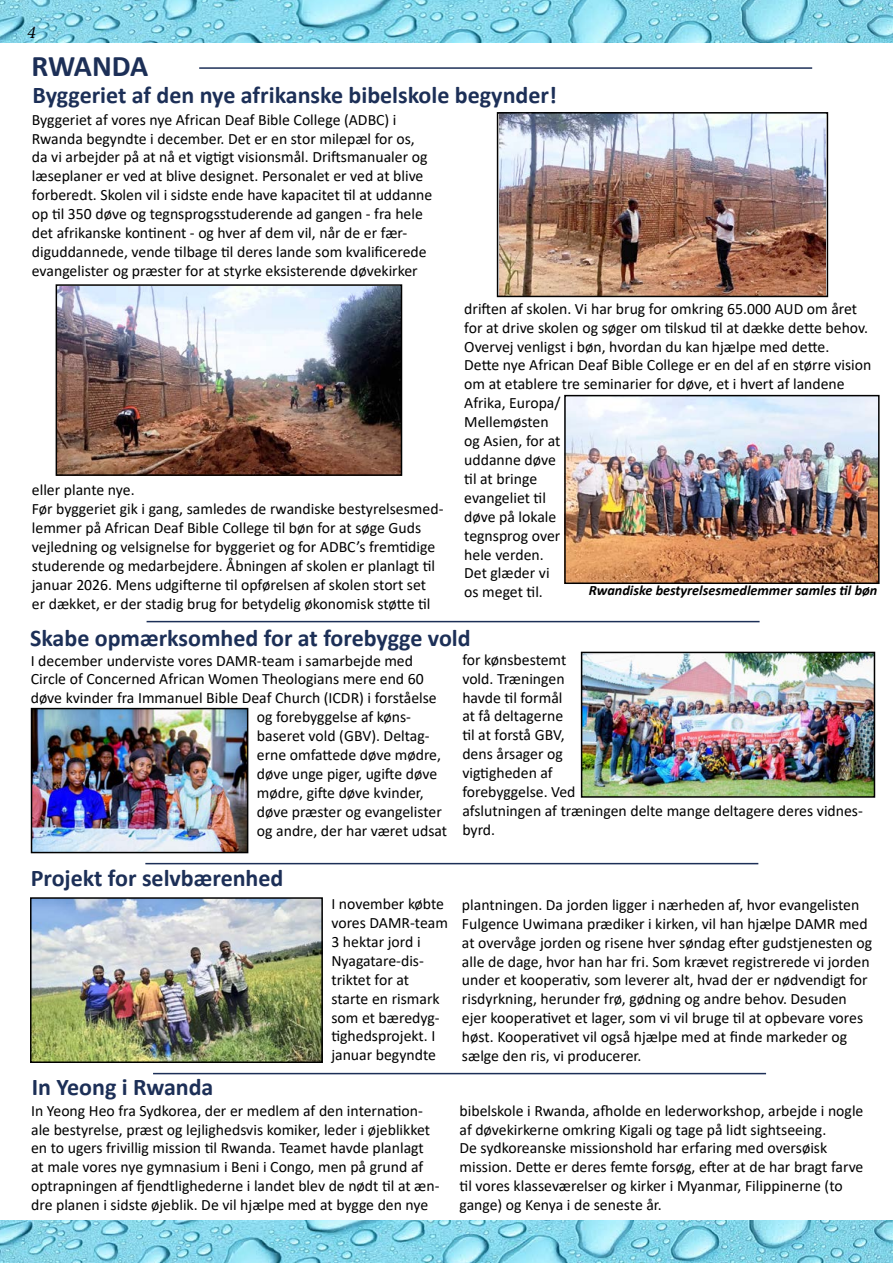
<style>
.page{position:relative;width:893px;height:1263px;background:#fff}
.page>*{position:absolute;margin:0;border:0;box-sizing:border-box;transform-origin:0 0}
.t1{font:700 30px "Calibri";letter-spacing:-.005em;color:#1c2f57}
.t2{font:700 24px "Calibri";color:#1c2f57}
.t3{font:italic 18px "Minion Pro";color:#000}
.t4{font:15.75px/18.9px "Calibri";color:#000}
.t5{font:italic 700 14.25px "Calibri";color:#000}
</style>
<div class="page">
<img style="left:1px;top:0;width:892px;height:43px">
<img style="left:0;top:1220px;width:893px;height:43px">
<hr style="left:199px;top:67px;width:613px;height:2px;background:#1c2f57">
<img style="left:34px;top:711px;width:211px;height:139px">
<div style="left:31px;top:708px;width:217px;height:145px;border:2px solid #000"></div>
<hr style="left:145px;top:863px;width:613px;height:1px;background:#1c2f57">
<img style="left:33px;top:900px;width:287px;height:160px">
<div style="left:30px;top:897px;width:293px;height:166px;border:2px solid #000"></div>
<img style="left:584px;top:655px;width:288px;height:140px">
<div style="left:581px;top:652px;width:294px;height:146px;border:2px solid #000"></div>
<hr style="left:147px;top:621px;width:613px;height:1px;background:#1c2f57">
<img style="left:59px;top:287px;width:340px;height:186px">
<div style="left:56px;top:284px;width:346px;height:192px;border:2px solid #000"></div>
<img style="left:500px;top:115px;width:325px;height:179px">
<div style="left:497px;top:112px;width:331px;height:185px;border:2px solid #000"></div>
<img style="left:567px;top:398px;width:310px;height:183px">
<div style="left:564px;top:395px;width:316px;height:189px;border:2px solid #000"></div>
<hr style="left:153px;top:1073px;width:613px;height:1px;background:#1c2f57">
<p class="t3" style="left:27px;top:20px;width:10px">4</p>
<h1 class="t1" style="left:32px;top:44px;width:118px">RWANDA</h1>
<h2 class="t2" style="left:33px;top:78px;width:526px">Byggeriet af den nye afrikanske bibelskole begynder!</h2>
<p class="t4" style="left:32px;top:110px;width:402px">Byggeriet af vores nye African Deaf Bible College (ADBC) i Rwanda begyndte i december. Det er en stor milepæl for os, da vi arbejder på at nå et vigtigt visionsmål. Driftsmanualer og læseplaner er ved at blive designet. Personalet er ved at blive forberedt. Skolen vil i sidste ende have kapacitet til at uddanne op til 350 døve og tegnsprogsstuderende ad gangen - fra hele det afrikanske kontinent - og hver af dem vil, når de er fær&shy;diguddannede, vende tilbage til deres lande som kvalificerede evangelister og præster for at styrke eksisterende døvekirker</p>
<p class="t4" style="left:32px;top:480px;width:413px">eller plante nye.<br>Før byggeriet gik i gang, samledes de rwandiske bestyrelsesmed&shy;lemmer på African Deaf Bible College til bøn for at søge Guds vejledning og velsignelse for byggeriet og for ADBC’s fremtidige studerende og medarbejdere. Åbningen af skolen er planlagt til januar 2026. Mens udgifterne til opførelsen af skolen stort set<br>er dækket, er der stadig brug for betydelig økonomisk støtte til</p>
<p class="t4" style="left:464px;top:299px;width:409px">driften af skolen. Vi har brug for omkring 65.000 AUD om året for at drive skolen og søger om tilskud til at dække dette behov.<br>Overvej venligst i bøn, hvordan du kan hjælpe med dette.<br>Dette nye African Deaf Bible College er en del af en større vision om at etablere tre seminarier for døve, et i hvert af landene<br>Afrika, Europa/<br>Mellemøsten<br>og Asien, for at<br>uddanne døve<br>til at bringe<br>evangeliet til<br>døve på lokale<br>tegnsprog over<br>hele verden.<br>Det glæder vi<br>os meget til.</p>
<p class="t5" style="left:589px;top:580px;width:290px">Rwandiske bestyrelsesmedlemmer samles til bøn</p>
<h2 class="t2" style="left:30px;top:621px;width:442px">Skabe opmærksomhed for at forebygge vold</h2>
<p class="t4" style="left:31px;top:650px;width:384px">I december underviste vores DAMR-team i samarbejde med</p>
<p class="t4" style="left:31px;top:669px;width:394px">Circle of Concerned African Women Theologians mere end 60</p>
<p class="t4" style="left:31px;top:688px;width:408px">døve kvinder fra Immanuel Bible Deaf Church (ICDR) i forståelse</p>
<p class="t4" style="left:257px;top:707px;width:156px">og forebyggelse af køns-</p>
<p class="t4" style="left:257px;top:726px;width:174px">baseret vold (GBV). Deltag-</p>
<p class="t4" style="left:257px;top:745px;width:186px">erne omfattede døve mødre,</p>
<p class="t4" style="left:257px;top:764px;width:182px">døve unge piger, ugifte døve</p>
<p class="t4" style="left:257px;top:783px;width:169px">mødre, gifte døve kvinder,</p>
<p class="t4" style="left:257px;top:802px;width:187px">døve præster og evangelister</p>
<p class="t4" style="left:257px;top:821px;width:192px">og andre, der har været udsat</p>
<h2 class="t2" style="left:31px;top:861px;width:254px">Projekt for selvbærenhed</h2>
<p class="t4" style="left:331px;top:894px;width:118px">I november købte vores DAMR-team<br>3 hektar jord i<br>Nyagatare-dis&shy;triktet for at starte en rismark som et bæredyg&shy;tighedsprojekt. I januar begyndte</p>
<p class="t4" style="left:462px;top:650px;width:402px">for kønsbestemt<br>vold. Træningen<br>havde til formål<br>at få deltagerne<br>til at forstå GBV,<br>dens årsager og<br>vigtigheden af<br>forebyggelse. Ved<br>afslutningen af træningen delte mange deltagere deres vidnes&shy;byrd.</p>
<p class="t4" style="left:462px;top:895px;width:412px">plantningen. Da jorden ligger i nærheden af, hvor evangelisten Fulgence Uwimana prædiker i kirken, vil han hjælpe DAMR med at overvåge jorden og risene hver søndag efter gudstjenesten og alle de dage, hvor han har fri. Som krævet registrerede vi jorden under et kooperativ, som leverer alt, hvad der er nødvendigt for risdyrkning, herunder frø, gødning og andre behov. Desuden ejer kooperativet et lager, som vi vil bruge til at opbevare vores høst. Kooperativet vil også hjælpe med at finde markeder og sælge den ris, vi producerer.</p>
<h2 class="t2" style="left:32px;top:1070px;width:183px">In Yeong i Rwanda</h2>
<p class="t4" style="left:31px;top:1100px;width:410px">In Yeong Heo fra Sydkorea, der er medlem af den internation&shy;ale bestyrelse, præst og lejlighedsvis komiker, leder i øjeblikket en to ugers frivillig mission til Rwanda. Teamet havde planlagt at male vores nye gymnasium i Beni i Congo, men på grund af optrapningen af fjendtlighederne i landet blev de nødt til at æn&shy;dre planen i sidste øjeblik. De vil hjælpe med at bygge den nye</p>
<p class="t4" style="left:460px;top:1100px;width:405px">bibelskole i Rwanda, afholde en lederworkshop, arbejde i nogle af døvekirkerne omkring Kigali og tage på lidt sightseeing.<br>De sydkoreanske missionshold har erfaring med oversøisk mission. Dette er deres femte forsøg, efter at de har bragt farve til vores klasseværelser og kirker i Myanmar, Filippinerne (to gange) og Kenya i de seneste år.</p>
</div>
